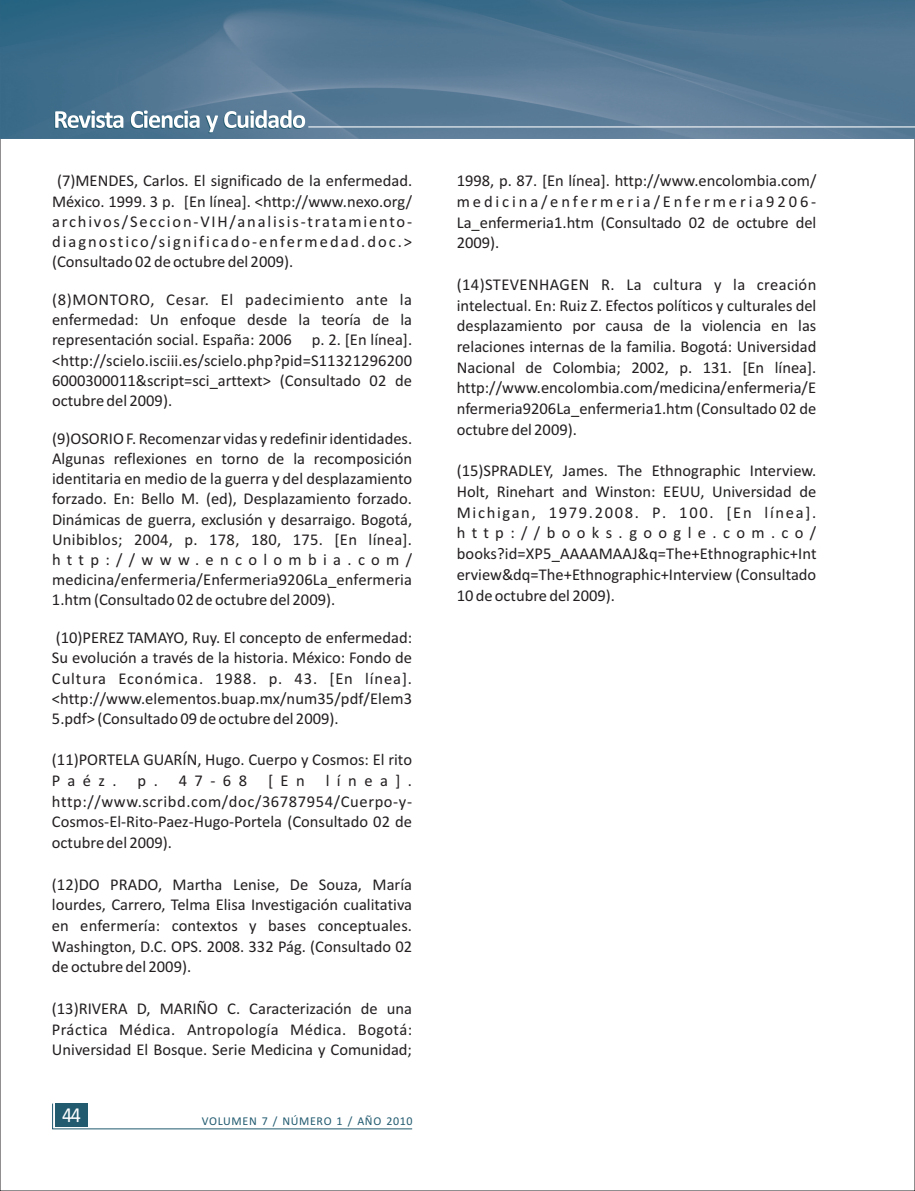
<style>
.page{position:relative;width:915px;height:1191px;background:#fff}
.page>*{position:absolute;margin:0;border:0;box-sizing:border-box;transform-origin:0 0}
.t1{font:21.3px "Calibri";color:#fff;scale:.94 1}
.t2{font:16.5px/20.7px "Calibri";color:#231f20;text-align:justify}
.t3{font:12px "Calibri";letter-spacing:.055em;color:#225b70}
</style>
<div class="page">
<img style="left:0;top:0;width:914px;height:139px">
<svg style="left:54px;top:110px;width:251px;height:23px"></svg>
<hr style="left:308px;top:126px;width:606px;height:1px;background:#fff">
<svg style="left:52px;top:1103px;width:361px;height:26px"></svg>
<p class="t2" style="left:52px;top:172px;width:361px;line-height:20.1px;text-indent:5px">(7)MENDES, Carlos. El significado de la enfermedad.<br>México. 1999. 3 p. [En línea]. &lt;http://www.nexo.org/ archivos/Seccion-VIH/analisis-tratamiento&shy;diagnostico/significado-enfermedad.doc.&gt; (Consultado 02 de octubre del 2009).</p>
<p class="t2" style="left:52px;top:291px;width:361px;line-height:20.1px">(8)MONTORO, Cesar. El padecimiento ante la enfermedad: Un enfoque desde la teoría de la representación social. España: 2006 p. 2. [En línea]. &lt;http://scielo.isciii.es/scielo.php?pid=S11321296200<br>6000300011&amp;script=sci_arttext&gt; (Consultado 02 de octubre del 2009).</p>
<p class="t2" style="left:52px;top:430px;width:361px;line-height:20.1px">(9)OSORIO F. Recomenzar vidas y redefinir identidades.<br>Algunas reflexiones en torno de la recomposición identitaria en medio de la guerra y del desplazamiento forzado. En: Bello M. (ed), Desplazamiento forzado.<br>Dinámicas de guerra, exclusión y desarraigo. Bogotá, Unibiblos; 2004, p. 178, 180, 175. [En línea]. http://www.encolombia.com/ medicina/enfermeria/Enfermeria9206La_enfermeria 1.htm (Consultado 02 de octubre del 2009).</p>
<p class="t2" style="left:52px;top:629px;width:361px;line-height:20.1px">(10)PEREZ TAMAYO, Ruy. El concepto de enfermedad:<br>Su evolución a través de la historia. México: Fondo de Cultura Económica. 1988. p. 43. [En línea]. &lt;http://www.elementos.buap.mx/num35/pdf/Elem3<br>5.pdf&gt; (Consultado 09 de octubre del 2009).</p>
<p class="t2" style="left:52px;top:751px;width:361px">(11)PORTELA GUARÍN, Hugo. Cuerpo y Cosmos: El rito<br>Paéz.</p>
<p class="t2" style="left:52px;top:771px;width:361px;text-indent:274px">línea]. http://www.scribd.com/doc/36787954/Cuerpo-y-Cosmos-El-Rito-Paez-Hugo-Portela (Consultado 02 de octubre del 2009).</p>
<p class="t2" style="left:52px;top:875px;width:361px">(12)DO PRADO, Martha Lenise, De Souza, María lourdes, Carrero, Telma Elisa Investigación cualitativa en enfermería: contextos y bases conceptuales.<br>Washington, D.C. OPS. 2008. 332 Pág. (Consultado 02</p>
<p class="t2" style="left:137px;top:771px;width:111px">p. 47-68</p>
<p class="t2" style="left:268px;top:771px;width:38px">[En</p>
<p class="t2" style="left:52px;top:958px;width:141px">de octubre del 2009).</p>
<p class="t2" style="left:52px;top:999px;width:361px">(13)RIVERA D, MARIÑO C. Caracterización de una Práctica Médica. Antropología Médica. Bogotá:<br>Universidad El Bosque. Serie Medicina y Comunidad;</p>
<p class="t1" style="left:62px;top:1106px;width:22px">44</p>
<p class="t3" style="left:202px;top:1116px;width:212px">VOLUMEN 7 / NÚMERO 1 / AÑO 2010</p>
<p class="t2" style="left:456px;top:172px;width:361px">1998, p. 87. [En línea]. http://www.encolombia.com/ medicina/enfermeria/Enfermeria9206- La_enfermeria1.htm (Consultado 02 de octubre del 2009).</p>
<p class="t2" style="left:456px;top:275px;width:361px">(14)STEVENHAGEN R. La cultura y la creación intelectual. En: Ruiz Z. Efectos políticos y culturales del desplazamiento por causa de la violencia en las relaciones internas de la familia. Bogotá: Universidad Nacional de Colombia; 2002, p. 131. [En línea]. http://www.encolombia.com/medicina/enfermeria/E nfermeria9206La_enfermeria1.htm (Consultado 02 de octubre del 2009).</p>
<p class="t2" style="left:456px;top:462px;width:361px">(15)SPRADLEY, James. The Ethnographic Interview.<br>Holt, Rinehart and Winston: EEUU, Universidad de Michigan, 1979.2008. P. 100. [En línea]. http://books.google.com.co/ books?id=XP5_AAAAMAAJ&amp;q=The+Ethnographic+Int erview&amp;dq=The+Ethnographic+Interview (Consultado 10 de octubre del 2009).</p>
</div>
